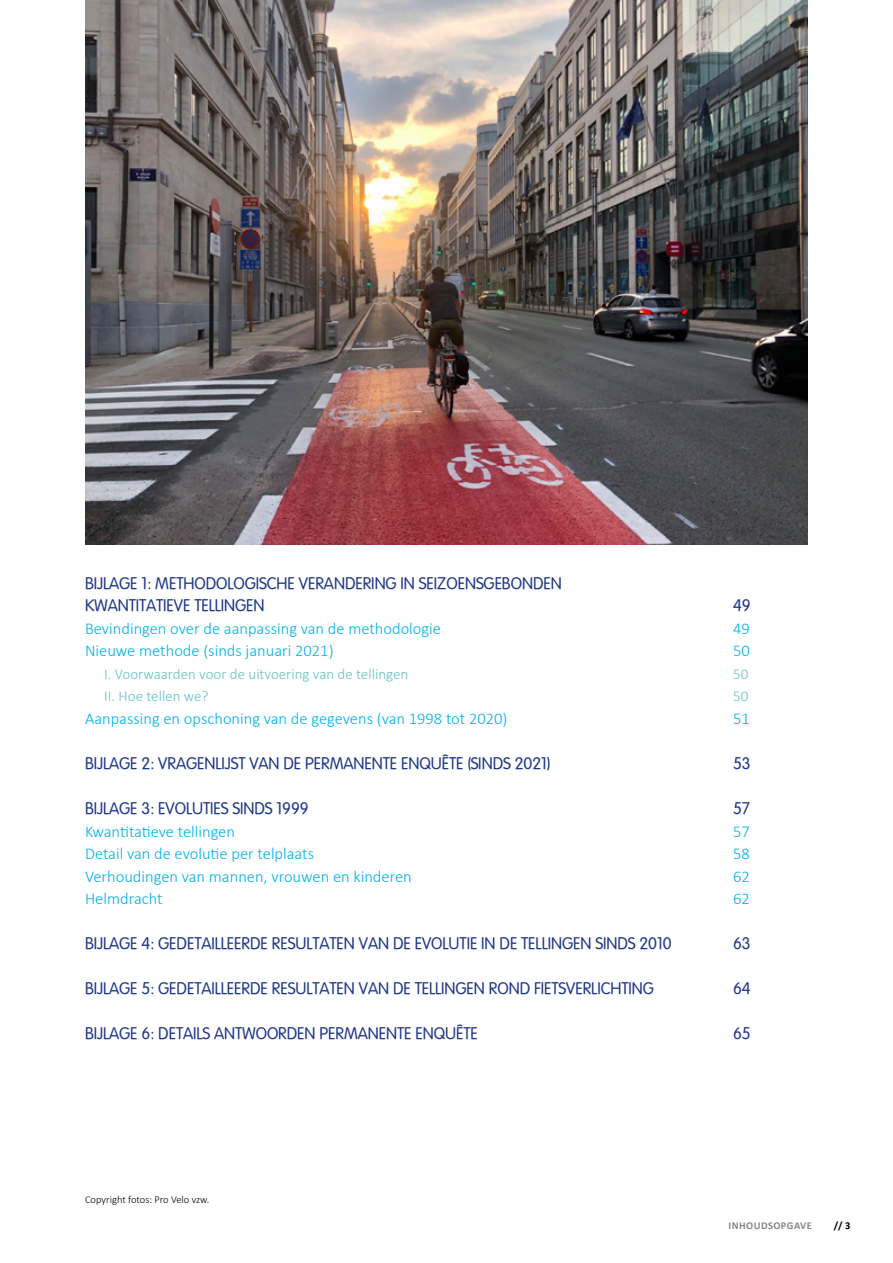
<style>
.page{position:relative;width:893px;height:1263px;background:#fff}
.page>*{position:absolute;margin:0;border:0;box-sizing:border-box;transform-origin:0 0}
.t1{font:16.5px "VAG Rounded Lt Normal";color:#20388a}
.t2{font:300 16.5px "Calibri";color:#00b1eb}
.t3{font:300 15px "Calibri";color:#64c2c7}
.t4{font:300 10.5px "Calibri";color:#000}
.t5{font:700 10.5px "Calibri";letter-spacing:.04em;color:#878787}
.t6{font:700 10.5px "Calibri";color:#000}
</style>
<div class="page">
<img style="left:85px;top:0;width:723px;height:545px">
<p class="t1" style="left:85px;top:574px;width:478px">BIJLAGE 1: METHODOLOGISCHE VERANDERING IN SEIZOENSGEBONDEN</p>
<p class="t1" style="left:85px;top:596px;width:181px">KWANTITATIEVE TELLINGEN</p>
<p class="t1" style="left:733px;top:596px;width:19px">49</p>
<p class="t2" style="left:85px;top:618px;width:357px">Bevindingen over de aanpassing van de methodologie</p>
<p class="t2" style="left:733px;top:618px;width:18px">49</p>
<p class="t2" style="left:85px;top:641px;width:250px">Nieuwe methode (sinds januari 2021)</p>
<p class="t2" style="left:733px;top:641px;width:18px">50</p>
<p class="t3" style="left:104px;top:665px;width:306px">I. Voorwaarden voor de uitvoering van de tellingen</p>
<p class="t3" style="left:733px;top:665px;width:17px">50</p>
<p class="t3" style="left:104px;top:687px;width:106px">II. Hoe tellen we?</p>
<p class="t3" style="left:733px;top:687px;width:17px">50</p>
<p class="t2" style="left:85px;top:708px;width:424px">Aanpassing en opschoning van de gegevens (van 1998 tot 2020)</p>
<p class="t2" style="left:733px;top:708px;width:18px">51</p>
<p class="t1" style="left:85px;top:754px;width:467px">BIJLAGE 2: VRAGENLIJST VAN DE PERMANENTE ENQUÊTE (SINDS 2021)</p>
<p class="t1" style="left:733px;top:754px;width:19px">53</p>
<p class="t1" style="left:85px;top:799px;width:225px">BIJLAGE 3: EVOLUTIES SINDS 1999</p>
<p class="t1" style="left:733px;top:799px;width:18px">57</p>
<p class="t2" style="left:85px;top:821px;width:151px">Kwantitatieve tellingen</p>
<p class="t2" style="left:733px;top:821px;width:18px">57</p>
<p class="t2" style="left:85px;top:843px;width:230px">Detail van de evolutie per telplaats</p>
<p class="t2" style="left:733px;top:843px;width:18px">58</p>
<p class="t2" style="left:85px;top:866px;width:328px">Verhoudingen van mannen, vrouwen en kinderen</p>
<p class="t2" style="left:733px;top:866px;width:18px">62</p>
<p class="t2" style="left:85px;top:888px;width:79px">Helmdracht</p>
<p class="t2" style="left:733px;top:888px;width:18px">62</p>
<p class="t1" style="left:85px;top:934px;width:588px">BIJLAGE 4: GEDETAILLEERDE RESULTATEN VAN DE EVOLUTIE IN DE TELLINGEN SINDS 2010</p>
<p class="t1" style="left:733px;top:934px;width:19px">63</p>
<p class="t1" style="left:85px;top:979px;width:570px">BIJLAGE 5: GEDETAILLEERDE RESULTATEN VAN DE TELLINGEN ROND FIETSVERLICHTING</p>
<p class="t1" style="left:733px;top:979px;width:19px">64</p>
<p class="t1" style="left:85px;top:1024px;width:394px">BIJLAGE 6: DETAILS ANTWOORDEN PERMANENTE ENQUÊTE</p>
<p class="t1" style="left:733px;top:1024px;width:19px">65</p>
<p class="t4" style="left:85px;top:1193px;width:126px">Copyright fotos: Pro Velo vzw.</p>
<p class="t5" style="left:729px;top:1218px;width:85px">INHOUDSOPGAVE</p>
<p class="t6" style="left:834px;top:1218px;width:18px">// 3</p>
</div>
